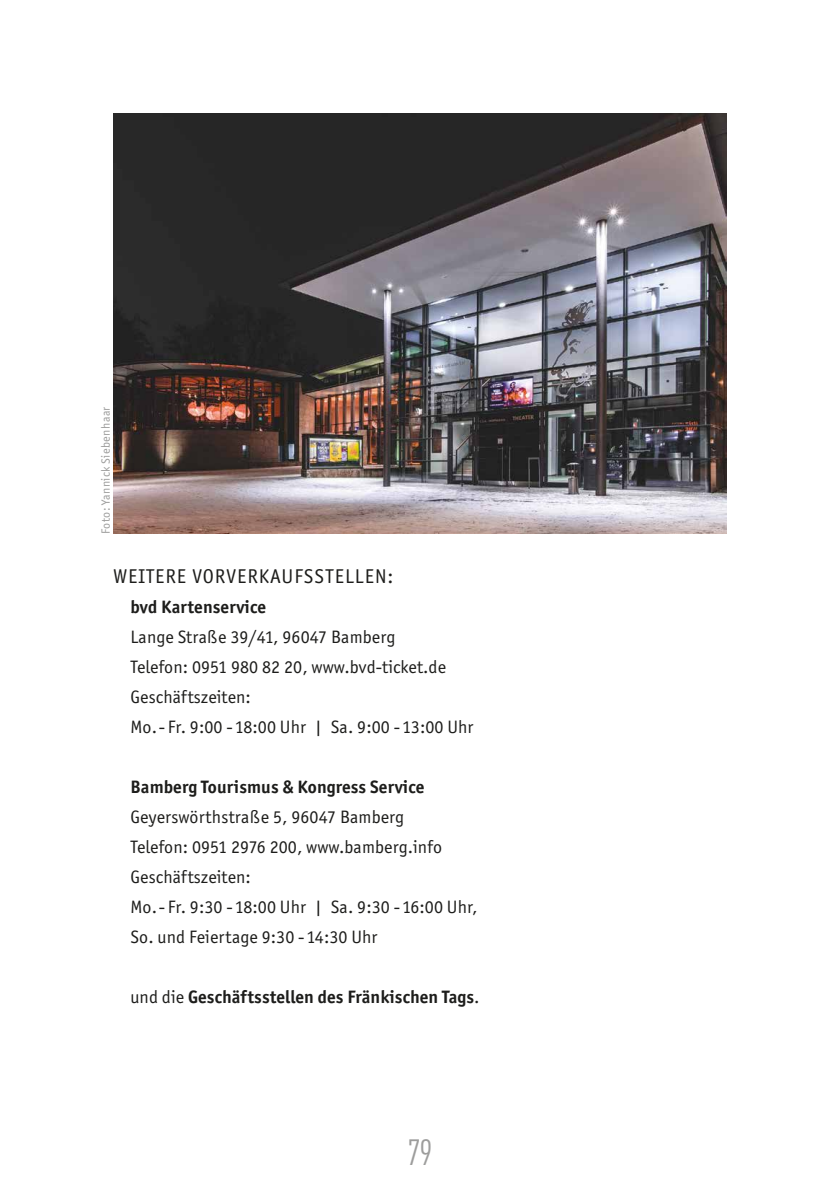
<style>
.page{position:relative;width:840px;height:1191px;background:#fff}
.page>*{position:absolute;margin:0;border:0;box-sizing:border-box;transform-origin:0 0}
.t1{font:condensed 36px "DIN Pro";color:#9d9d9c}
.t2{font:20px "Officina Sans ITC Boo";letter-spacing:.05em;color:#1d1d1b}
.t3{font:18px/30px "Officina Sans ITC Boo";letter-spacing:.005em;color:#1d1d1b}
.t4{font:700 18px "Officina Sans ITC";letter-spacing:.005em;color:#1d1d1b}
.t5{font:12px "Officina Sans ITC Boo";letter-spacing:.035em;color:#9d9d9c}
.s1{font-family:"Officina Sans ITC Boo";font-weight:400}
</style>
<div class="page">
<img style="left:113px;top:113px;width:613px;height:420px">
<p class="t5" style="left:99px;top:534px;width:129px;rotate:-90deg">Foto: Yannick Siebenhaar</p>
<p class="t2" style="left:113px;top:565px;width:281px">WEITERE VORVERKAUFSSTELLEN:</p>
<p class="t4" style="left:130px;top:596px;width:137px">bvd Kartenservice</p>
<p class="t3" style="left:130px;top:622px;width:344px">Lange Straße 39/41, 96047 Bamberg<br>Telefon: 0951 980 82 20, www.bvd-ticket.de Geschäftszeiten:<br>Mo.- Fr. 9:00 - 18:00 Uhr | Sa. 9:00 - 13:00 Uhr</p>
<p class="t4" style="left:130px;top:776px;width:295px">Bamberg Tourismus &amp; Kongress Service</p>
<p class="t3" style="left:130px;top:802px;width:348px">Geyerswörthstraße 5, 96047 Bamberg<br>Telefon: 0951 2976 200, www.bamberg.info Geschäftszeiten:<br>Mo.- Fr. 9:30 - 18:00 Uhr | Sa. 9:30 - 16:00 Uhr, So. und Feiertage 9:30 - 14:30 Uhr</p>
<p class="t4" style="left:130px;top:986px;width:350px"><span class="s1">und die</span> Geschäftsstellen des Fränkischen Tags<span class="s1">.</span></p>
<h1 class="t1" style="left:407px;top:1127px;width:26px">79</h1>
</div>
